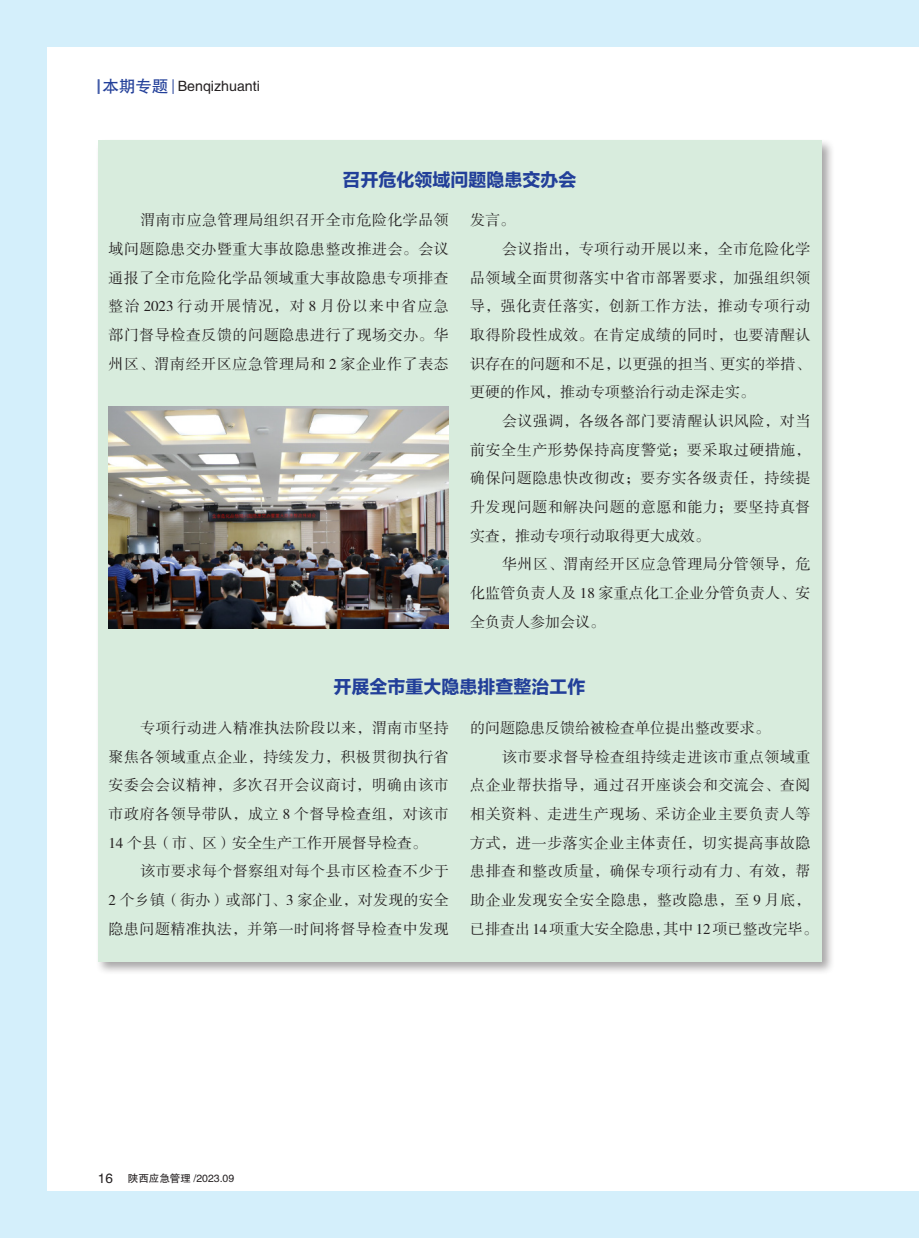
<style>
.page{position:relative;width:919px;height:1238px;background:#fff}
.page>*{position:absolute;margin:0;border:0;box-sizing:border-box;transform-origin:0 0}
.专题二级标题{font:18px "FZLTDHJW GB1 0";color:#223f99}
.t1{font:15px/28.7px "FZSSK GBK1 0";letter-spacing:.035em;color:#231f20;text-align:justify}
.t2{font:15px "FZSSK GBK1 0";color:#231f20}
.t3{font:14.25px "FZHTK GBK1 0";color:#231f20}
.t4{font:10.5px "FZHTK GBK1 0";color:#231f20}
.s1{font-size:16.5px;color:#223f99}
.s2{font-size:13.5px}
</style>
<div class="page">
<svg style="left:173px;top:79px;width:1px;height:15px"></svg>
<svg style="left:98px;top:79px;width:2px;height:15px"></svg>
<div style="left:0;top:0;width:906px;height:47px;background:#d4effb"></div>
<div style="left:0;top:1191px;width:906px;height:46px;background:#d4effb"></div>
<div style="left:0;top:0;width:47px;height:1237px;background:#d4effb"></div>
<div style="left:906px;top:0;width:12px;height:47px;background:#d4effb"></div>
<div style="left:906px;top:1191px;width:12px;height:46px;background:#d4effb"></div>
<div style="left:96px;top:138px;width:739px;height:837px;background:#231f20;opacity:.4"></div>
<div style="left:98px;top:140px;width:723px;height:821px;background:#d8ecdd"></div>
<img style="left:108px;top:406px;width:341px;height:222px">
<p class="t3" style="left:102px;top:79px;width:159px"><span class="s1">本期专题</span> Benqizhuanti</p>
<p class="专题二级标题" style="left:342px;top:170px;width:235px">召开危化领域问题隐患交办会</p>
<p class="t1" style="left:108px;top:206px;width:342px;text-indent:32px">渭南市应急管理局组织召开全市危险化学品领域问题隐患交办暨重大事故隐患整改推进会。会议通报了全市危险化学品领域重大事故隐患专项排查整治 2023 行动开展情况，对 8 月份以来中省应急部门督导检查反馈的问题隐患进行了现场交办。华州区、渭南经开区应急管理局和 2 家企业作了表态</p>
<p class="t1" style="left:470px;top:206px;width:46px">发言。</p>
<p class="t1" style="left:470px;top:235px;width:342px;text-indent:32px">会议指出，专项行动开展以来，全市危险化学品领域全面贯彻落实中省市部署要求，加强组织领导，强化责任落实，创新工作方法，推动专项行动取得阶段性成效。在肯定成绩的同时，也要清醒认识存在的问题和不足，以更强的担当、更实的举措、更硬的作风，推动专项整治行动走深走实。</p>
<p class="t1" style="left:470px;top:407px;width:342px;text-indent:32px">会议强调，各级各部门要清醒认识风险，对当前安全生产形势保持高度警觉；要采取过硬措施，确保问题隐患快改彻改；要夯实各级责任，持续提升发现问题和解决问题的意愿和能力；要坚持真督实查，推动专项行动取得更大成效。</p>
<p class="t1" style="left:470px;top:550px;width:342px;text-indent:32px">华州区、渭南经开区应急管理局分管领导，危化监管负责人及 18 家重点化工企业分管负责人、安全负责人参加会议。</p>
<p class="专题二级标题" style="left:333px;top:677px;width:253px">开展全市重大隐患排查整治工作</p>
<p class="t1" style="left:108px;top:714px;width:342px;text-indent:32px">专项行动进入精准执法阶段以来，渭南市坚持聚焦各领域重点企业，持续发力，积极贯彻执行省安委会会议精神，多次召开会议商讨，明确由该市市政府各领导带队，成立 8 个督导检查组，对该市14 个县（市、区）安全生产工作开展督导检查。</p>
<p class="t1" style="left:108px;top:857px;width:342px;text-indent:32px">该市要求每个督察组对每个县市区检查不少于2 个乡镇（街办）或部门、3 家企业，对发现的安全隐患问题精准执法，并第一时间将督导检查中发现</p>
<p class="t2" style="left:470px;top:720px;width:301px">的问题隐患反馈给被检查单位提出整改要求。</p>
<p class="t1" style="left:470px;top:742px;width:349px;text-align:left;text-indent:32px">该市要求督导检查组持续走进该市重点领域重点企业帮扶指导，通过召开座谈会和交流会、查阅相关资料、走进生产现场、采访企业主要负责人等方式，进一步落实企业主体责任，切实提高事故隐患排查和整改质量，确保专项行动有力、有效，帮助企业发现安全安全隐患，整改隐患，至 9 月底，已排查出 14项重大安全隐患，其中 12项已整改完毕。</p>
<p class="t4" style="left:98px;top:1172px;width:138px"><span class="s2">16</span> 陕西应急管理 /2023.09</p>
</div>
